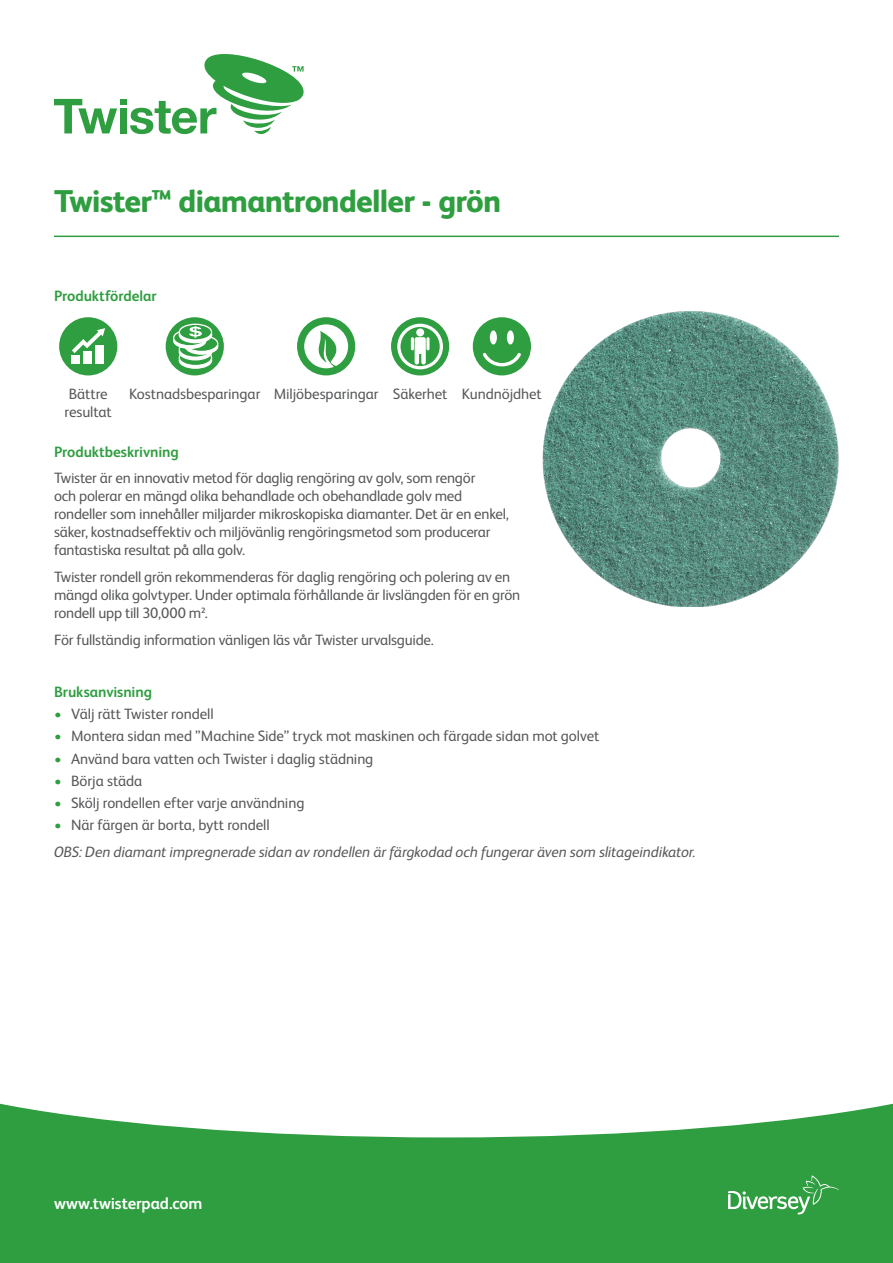
<style>
.page{position:relative;width:893px;height:1263px;background:#fff}
.page>*{position:absolute;margin:0;border:0;box-sizing:border-box;transform-origin:0 0}
.MainHead{font:800 31.5px "FS Albert Pro";letter-spacing:-.025em;color:#2f9e40}
.t1{font:700 16.5px "FS Albert Pro";letter-spacing:-.01em;color:#fff}
.Maintext{font:15px/18px "FS Albert Pro";letter-spacing:-.015em;color:#57585a}
.Maintext-2{font:italic 15px "FS Albert Pro";letter-spacing:-.01em;color:#57585a}
.Subheads{font:700 15px "FS Albert Pro";letter-spacing:-.005em;color:#2f9e40}
.s1{color:#2f9e40}
</style>
<div class="page">
<svg style="left:54px;top:54px;width:250px;height:81px"></svg>
<hr style="left:54px;top:236px;width:785px;height:1px;background:#2f9e40">
<svg style="left:0;top:1103px;width:893px;height:160px;fill:#2f9e40"></svg>
<svg style="left:728px;top:1175px;width:111px;height:39px;background:#4dac5c"></svg>
<img style="left:542px;top:311px;width:297px;height:295px">
<div style="left:59px;top:317px;width:58px;height:58px;background:#2f9e40;border-radius:50%"></div>
<svg style="left:72px;top:328px;width:33px;height:25px"></svg>
<div style="left:71px;top:355px;width:9px;height:9px;background:#fff"></div>
<div style="left:83px;top:351px;width:9px;height:13px;background:#fff"></div>
<div style="left:96px;top:345px;width:8px;height:19px;background:#fff"></div>
<div style="left:166px;top:317px;width:58px;height:58px;background:#2f9e40;border-radius:50%"></div>
<svg style="left:173px;top:324px;width:45px;height:45px"></svg>
<svg style="left:297px;top:317px;width:58px;height:58px"></svg>
<div style="left:391px;top:317px;width:58px;height:58px;background:#2f9e40;border-radius:50%"></div>
<svg style="left:397px;top:324px;width:46px;height:45px"></svg>
<div style="left:473px;top:317px;width:58px;height:58px;background:#2f9e40;border-radius:50%"></div>
<svg style="left:483px;top:353px;width:38px;height:13px"></svg>
<div style="left:490px;top:330px;width:7px;height:14px;background:#fff;border-radius:50%"></div>
<div style="left:507px;top:330px;width:7px;height:14px;background:#fff;border-radius:50%"></div>
<p class="MainHead" style="left:54px;top:177px;width:449px">Twister™ diamantrondeller - grön</p>
<p class="Subheads" style="left:54px;top:285px;width:104px">Produktfördelar</p>
<p class="Maintext" style="left:65px;top:384px;width:49px">Bättre resultat</p>
<p class="Maintext" style="left:129px;top:384px;width:133px">Kostnadsbesparingar</p>
<p class="Maintext" style="left:274px;top:384px;width:106px">Miljöbesparingar</p>
<p class="Maintext" style="left:393px;top:384px;width:56px">Säkerhet</p>
<p class="Maintext" style="left:462px;top:384px;width:81px">Kundnöjdhet</p>
<p class="Subheads" style="left:54px;top:441px;width:126px">Produktbeskrivning</p>
<p class="Maintext" style="left:54px;top:468px;width:456px">Twister är en innovativ metod för daglig rengöring av golv, som rengör<br>och polerar en mängd olika behandlade och obehandlade golv med rondeller som innehåller miljarder mikroskopiska diamanter. Det är en enkel, säker, kostnadseffektiv och miljövänlig rengöringsmetod som producerar fantastiska resultat på alla golv.</p>
<p class="Maintext" style="left:54px;top:567px;width:468px">Twister rondell grön rekommenderas för daglig rengöring och polering av en mängd olika golvtyper. Under optimala förhållande är livslängden för en grön rondell upp till 30,000 m2.</p>
<p class="Maintext" style="left:54px;top:629px;width:381px">För fullständig information vänligen läs vår Twister urvalsguide.</p>
<p class="Subheads" style="left:54px;top:681px;width:100px">Bruksanvisning</p>
<p class="Maintext" style="left:54px;top:704px;width:161px"><span class="s1">•</span> Välj rätt Twister rondell</p>
<p class="Maintext" style="left:54px;top:726px;width:547px"><span class="s1">•</span> Montera sidan med ”Machine Side” tryck mot maskinen och färgade sidan mot golvet</p>
<p class="Maintext" style="left:54px;top:748px;width:321px"><span class="s1">•</span> Använd bara vatten och Twister i daglig städning</p>
<p class="Maintext" style="left:54px;top:771px;width:90px"><span class="s1">•</span> Börja städa</p>
<p class="Maintext" style="left:54px;top:793px;width:252px"><span class="s1">•</span> Skölj rondellen efter varje användning</p>
<p class="Maintext" style="left:54px;top:815px;width:217px"><span class="s1">•</span> När färgen är borta, bytt rondell</p>
<p class="Maintext-2" style="left:54px;top:841px;width:643px">OBS: Den diamant impregnerade sidan av rondellen är färgkodad och fungerar även som slitageindikator.</p>
<p class="t1" style="left:54px;top:1192px;width:150px">www.twisterpad.com</p>
</div>
